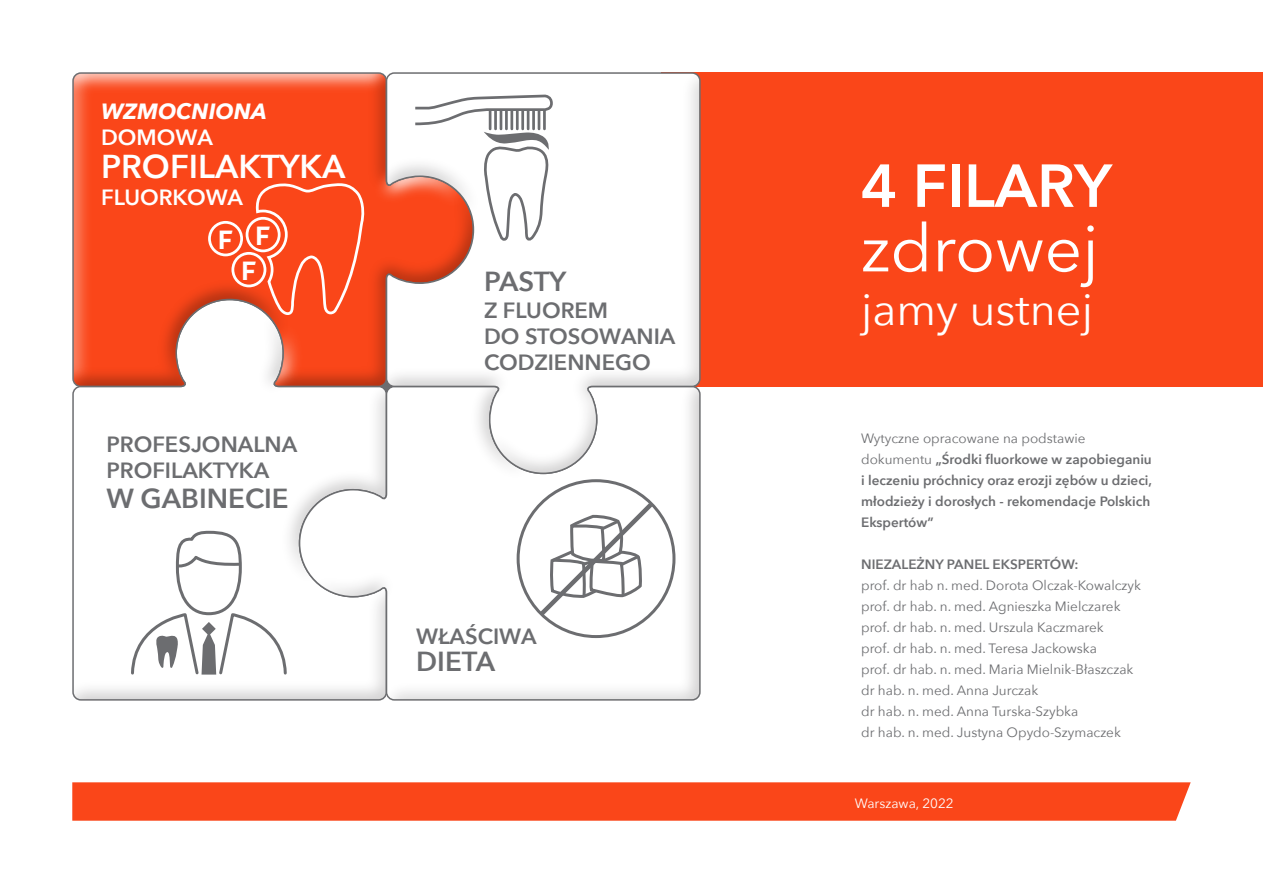
<style>
.page{position:relative;width:1263px;height:893px;background:#fff}
.page>*{position:absolute;margin:0;border:0;box-sizing:border-box;transform-origin:0 0}
.t1{font:66px "Avenir Next";color:#fff}
.t2{font:600 60px "Avenir Next";color:#fff}
.t3{font:45px "Avenir Next";color:#fff}
.t4{font:600 33px "Avenir Next";color:#fff}
.t5{font:600 27.45px "Avenir Next";color:#6c6d70}
.t6{font:700 27.15px "Colgate Ready";color:#fff}
.t7{font:600 22.05px/26.4px "Avenir Next";color:#6c6d70}
.t8{font:italic 700 22.05px/26.4px "Avenir Next";color:#fff}
.t9{font:600 22.05px "Avenir Next";color:#fff}
.t10{font:13.5px/21px "Avenir Next";color:#6c6d70}
.t11{font:600 13.5px/21px "Avenir Next";color:#6c6d70}
.t12{font:13.5px "Avenir Next";color:#fff}
.s1{font-weight:600;font-style:normal}
.s2{font-weight:400}
</style>
<div class="page">
<div style="left:661px;top:72px;width:602px;height:314px;background:#fa4619"></div>
<div style="left:72px;top:782px;width:1119px;height:39px;background:#fa4619"></div>
<svg style="left:72px;top:388px;width:226px;height:313px"></svg>
<svg style="left:72px;top:72px;width:313px;height:316px;background:#f55c36"></svg>
<svg style="left:298px;top:385px;width:403px;height:316px"></svg>
<svg style="left:385px;top:72px;width:316px;height:403px"></svg>
<svg style="left:129px;top:529px;width:159px;height:147px"></svg>
<div style="left:517px;top:479px;width:158px;height:159px;border:3px solid #6c6d70;border-radius:50%"></div>
<svg style="left:535px;top:498px;width:122px;height:122px"></svg>
<svg style="left:255px;top:182px;width:111px;height:164px;background:#f95d36"></svg>
<div style="left:208px;top:221px;width:35px;height:35px;border:3px solid #fff;border-radius:50%"></div>
<div style="left:246px;top:217px;width:35px;height:35px;border:3px solid #fff;border-radius:50%"></div>
<div style="left:231px;top:252px;width:35px;height:35px;border:3px solid #fff;border-radius:50%"></div>
<svg style="left:412px;top:93px;width:142px;height:150px"></svg>
<p class="t8" style="left:101px;top:98px;width:167px">WZMOCNIONA<br><span class="s1">DOMOWA</span></p>
<p class="t4" style="left:101px;top:139px;width:246px">PROFILAKTYKA</p>
<p class="t9" style="left:101px;top:178px;width:144px">FLUORKOWA</p>
<p class="t6" style="left:218px;top:218px;width:17px">F</p>
<p class="t6" style="left:255px;top:214px;width:17px">F</p>
<p class="t6" style="left:241px;top:249px;width:17px">F</p>
<p class="t7" style="left:106px;top:430px;width:192px">PROFESJONALNA<br>PROFILAKTYKA</p>
<p class="t5" style="left:106px;top:475px;width:184px">W GABINECIE</p>
<p class="t5" style="left:484px;top:258px;width:84px">PASTY</p>
<p class="t7" style="left:484px;top:296px;width:193px">Z FLUOREM<br>DO STOSOWANIA<br>CODZIENNEGO</p>
<p class="t7" style="left:416px;top:622px;width:122px">WŁAŚCIWA</p>
<p class="t5" style="left:416px;top:638px;width:80px">DIETA</p>
<p class="t2" style="left:861px;top:134px;width:252px">4 FILARY</p>
<p class="t1" style="left:861px;top:193px;width:239px">zdrowej</p>
<p class="t3" style="left:861px;top:272px;width:233px">jamy ustnej</p>
<p class="t11" style="left:861px;top:427px;width:292px"><span class="s2">Wytyczne opracowane na podstawie dokumentu</span> „Środki fluorkowe w zapobieganiu i leczeniu próchnicy oraz erozji zębów u dzieci, młodzieży i dorosłych - rekomendacje Polskich Ekspertów”</p>
<p class="t11" style="left:861px;top:553px;width:219px">NIEZALEŻNY PANEL EKSPERTÓW:</p>
<p class="t10" style="left:861px;top:574px;width:281px">prof. dr hab n. med. Dorota Olczak-Kowalczyk</p>
<p class="t10" style="left:861px;top:595px;width:261px">prof. dr hab. n. med. Agnieszka Mielczarek</p>
<p class="t10" style="left:861px;top:616px;width:274px">prof. dr hab. n. med. Urszula Kaczmarek prof. dr hab. n. med. Teresa Jackowska<br>prof. dr hab. n. med. Maria Mielnik-Błaszczak dr hab. n. med. Anna Jurczak</p>
<p class="t10" style="left:861px;top:700px;width:219px">dr hab. n. med. Anna Turska-Szybka</p>
<p class="t10" style="left:861px;top:721px;width:261px">dr hab. n. med. Justyna Opydo-Szymaczek</p>
<p class="t12" style="left:855px;top:792px;width:100px">Warszawa, 2022</p>
</div>
